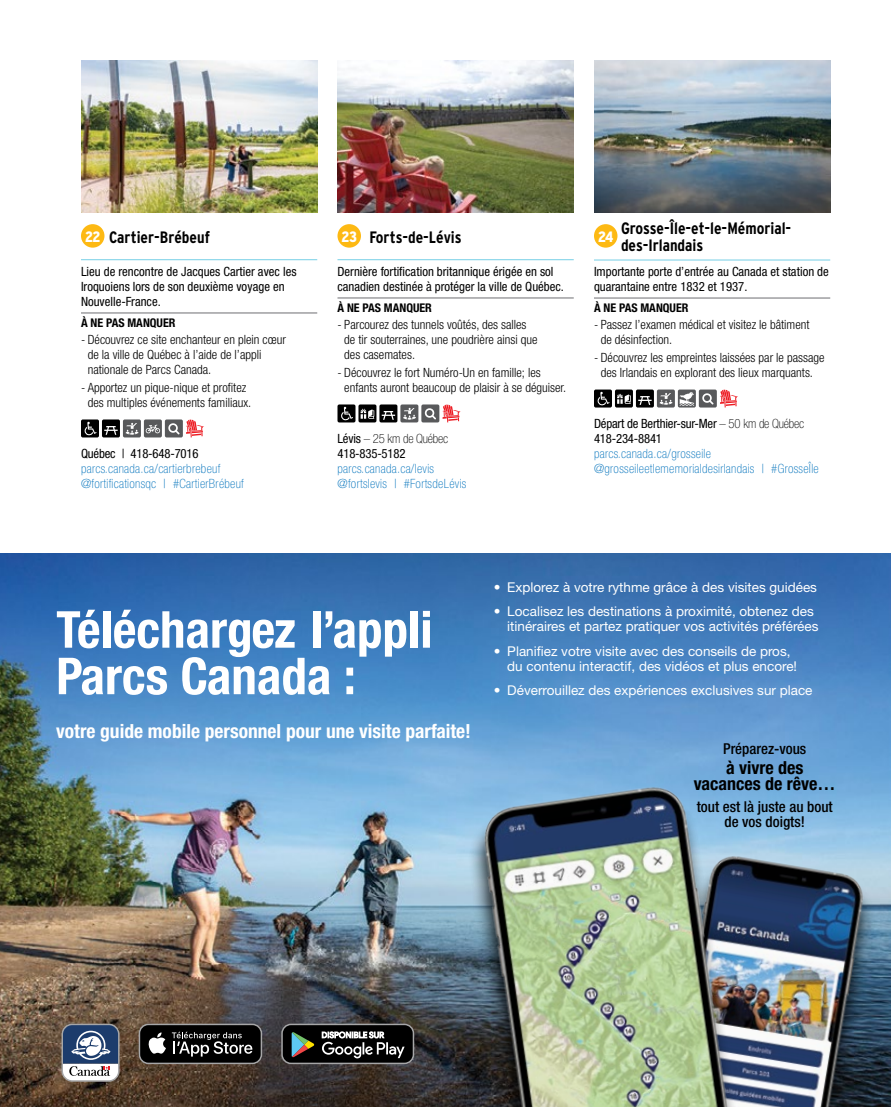
<style>
.page{position:relative;width:891px;height:1107px;background:#fff}
.page>*{position:absolute;margin:0;border:0;box-sizing:border-box;transform-origin:0 0}
.t1{font:700 condensed 51px/46.5px "Helvetica Neue LT Std";color:#fff}
.t2{font:700 condensed 19.5px "Helvetica Neue LT Std";color:#fff}
.t3{font:700 condensed 18px/16.5px "Helvetica Neue LT Std";color:#000;text-align:center}
.t4{font:700 16.5px/16.5px "Interstate Condensed";color:#000}
.t5{font:500 condensed 15px/15px "Helvetica Neue LT Std";color:#000;text-align:center}
.t6{font:900 15px "Interstate Condensed";color:#fff}
.t7{font:13.5px/15px "Helvetica Neue LT Std";color:#fff}
.t8{font:300 condensed 12.75px/15px "Helvetica Neue LT Std";color:#000}
.t9{font:condensed 12.75px/15px "Helvetica Neue LT Std";color:#000}
.t10{font:100 condensed 12.75px/15px "Helvetica Neue LT Std";letter-spacing:.025em;color:#0072bc}
.t11{font:700 condensed 12px "Helvetica Neue LT Std";color:#000}
.s1{font-weight:900;font-size:15px;color:#fff}
.s2{font-weight:100}
</style>
<div class="page">
<img style="left:0;top:554px;width:891px;height:553px">
<img style="left:748px;top:849px;width:124px;height:258px">
<div style="left:469px;top:793px;width:279px;height:314px;background:#000;opacity:.82"></div>
<img style="left:474px;top:778px;width:261px;height:329px">
<svg style="left:62px;top:1024px;width:57px;height:57px"></svg>
<div style="left:61px;top:1024px;width:59px;height:58px;border:2px solid #a6a6a7;border-radius:10px"></div>
<div style="left:282px;top:1024px;width:131px;height:39px;background:#000;border-radius:9px"></div>
<div style="left:281px;top:1024px;width:133px;height:40px;border:2px solid #a6a6a7;border-radius:9px"></div>
<svg style="left:292px;top:1032px;width:23px;height:25px"></svg>
<svg style="left:322px;top:1032px;width:83px;height:26px"></svg>
<div style="left:139px;top:1024px;width:122px;height:39px;background:#000;border-radius:9px"></div>
<div style="left:139px;top:1024px;width:123px;height:40px;border:2px solid #a6a6a7;border-radius:9px"></div>
<svg style="left:148px;top:1032px;width:18px;height:22px"></svg>
<svg style="left:172px;top:1032px;width:80px;height:25px"></svg>
<img style="left:81px;top:61px;width:236px;height:152px">
<img style="left:338px;top:61px;width:236px;height:152px">
<img style="left:594px;top:61px;width:236px;height:152px">
<hr style="left:81px;top:259px;width:236px;height:1px;background:#76cfe6">
<hr style="left:81px;top:313px;width:236px;height:1px;background:#6d6e71">
<div style="left:81px;top:224px;width:23px;height:24px;background:#fdb913;border-radius:50%"></div>
<div style="left:81px;top:419px;width:18px;height:18px;background:#000;border-radius:2px"></div>
<svg style="left:84px;top:422px;width:13px;height:14px"></svg>
<div style="left:102px;top:419px;width:18px;height:18px;background:#000;border-radius:2px"></div>
<svg style="left:104px;top:426px;width:14px;height:9px"></svg>
<svg style="left:123px;top:419px;width:18px;height:18px"></svg>
<svg style="left:124px;top:420px;width:16px;height:16px"></svg>
<div style="left:144px;top:419px;width:18px;height:18px;background:#58595b;border-radius:2px"></div>
<svg style="left:146px;top:425px;width:14px;height:8px"></svg>
<div style="left:165px;top:419px;width:18px;height:18px;background:#58595b;border-radius:2px"></div>
<svg style="left:168px;top:423px;width:12px;height:11px"></svg>
<svg style="left:186px;top:420px;width:18px;height:17px"></svg>
<hr style="left:338px;top:259px;width:236px;height:1px;background:#76cfe6">
<hr style="left:338px;top:298px;width:236px;height:1px;background:#6d6e71">
<div style="left:337px;top:224px;width:24px;height:24px;background:#fdb913;border-radius:50%"></div>
<div style="left:338px;top:404px;width:18px;height:18px;background:#000;border-radius:2px"></div>
<svg style="left:341px;top:407px;width:12px;height:14px"></svg>
<svg style="left:358px;top:404px;width:18px;height:18px"></svg>
<svg style="left:361px;top:409px;width:13px;height:10px"></svg>
<div style="left:379px;top:404px;width:18px;height:18px;background:#000;border-radius:2px"></div>
<svg style="left:382px;top:411px;width:13px;height:9px"></svg>
<svg style="left:400px;top:404px;width:18px;height:18px"></svg>
<svg style="left:401px;top:405px;width:16px;height:16px"></svg>
<div style="left:421px;top:404px;width:18px;height:18px;background:#58595b;border-radius:2px"></div>
<svg style="left:425px;top:408px;width:11px;height:11px"></svg>
<svg style="left:442px;top:405px;width:19px;height:17px"></svg>
<hr style="left:594px;top:260px;width:236px;height:1px;background:#76cfe6">
<hr style="left:594px;top:298px;width:236px;height:1px;background:#6d6e71">
<div style="left:594px;top:224px;width:23px;height:24px;background:#fdb913;border-radius:50%"></div>
<div style="left:594px;top:390px;width:18px;height:18px;background:#000;border-radius:2px"></div>
<svg style="left:597px;top:392px;width:13px;height:14px"></svg>
<div style="left:615px;top:390px;width:18px;height:18px;background:#000;border-radius:2px"></div>
<svg style="left:617px;top:394px;width:14px;height:10px"></svg>
<div style="left:636px;top:390px;width:18px;height:18px;background:#000;border-radius:2px"></div>
<svg style="left:638px;top:396px;width:14px;height:9px"></svg>
<svg style="left:657px;top:390px;width:18px;height:18px"></svg>
<svg style="left:658px;top:391px;width:16px;height:16px"></svg>
<div style="left:678px;top:390px;width:18px;height:18px;background:#58595b;border-radius:2px"></div>
<svg style="left:680px;top:392px;width:14px;height:14px"></svg>
<div style="left:699px;top:390px;width:18px;height:18px;background:#58595b;border-radius:2px"></div>
<svg style="left:702px;top:393px;width:11px;height:12px"></svg>
<svg style="left:720px;top:390px;width:18px;height:18px"></svg>
<p class="t4" style="left:85px;top:229px;width:126px"><span class="s1">22</span> Cartier-Brébeuf</p>
<p class="t9" style="left:81px;top:264px;width:217px">Lieu de rencontre de Jacques Cartier avec les<br>Iroquoiens lors de son deuxième voyage en<br>Nouvelle-France.</p>
<p class="t11" style="left:81px;top:315px;width:96px">À NE PAS MANQUER</p>
<p class="t8" style="left:88px;top:332px;width:200px;text-indent:-7px">- Découvrez ce site enchanteur en plein cœur de la ville de Québec à l’aide de l’appli nationale de Parcs Canada.</p>
<p class="t8" style="left:81px;top:380px;width:172px;text-align:center">- Apportez un pique-nique et profitez des multiples événements familiaux.</p>
<p class="t9" style="left:81px;top:445px;width:119px">Québec | 418-648‑7016</p>
<p class="t10" style="left:81px;top:460px;width:164px">parcs.canada.ca/cartierbrebeuf @fortificationsqc | #CartierBrébeuf</p>
<p class="t4" style="left:341px;top:229px;width:122px"><span class="s1">23</span> Forts-de-Lévis</p>
<p class="t9" style="left:338px;top:264px;width:228px">Dernière fortification britannique érigée en sol canadien destinée à protéger la ville de Québec.</p>
<p class="t11" style="left:338px;top:300px;width:96px">À NE PAS MANQUER</p>
<p class="t8" style="left:344px;top:317px;width:195px;text-indent:-7px">- Parcourez des tunnels voûtés, des salles de tir souterraines, une poudrière ainsi que des casemates.</p>
<p class="t8" style="left:344px;top:365px;width:224px;text-indent:-7px">- Découvrez le fort Numéro-Un en famille; les enfants auront beaucoup de plaisir à se déguiser.</p>
<p class="t9" style="left:338px;top:430px;width:112px">Lévis <span class="s2">– 25 km de Québec<br></span>418-835‑5182</p>
<p class="t10" style="left:338px;top:460px;width:130px">parcs.canada.ca/levis @fortslevis | #FortsdeLévis</p>
<p class="t6" style="left:598px;top:228px;width:17px">24</p>
<p class="t4" style="left:621px;top:220px;width:172px">Grosse-Île-et-le-Mémorial&shy;des-Irlandais</p>
<p class="t9" style="left:594px;top:264px;width:236px">Importante porte d’entrée au Canada et station de quarantaine entre 1832 et 1937.</p>
<p class="t11" style="left:594px;top:300px;width:96px">À NE PAS MANQUER</p>
<p class="t8" style="left:601px;top:317px;width:210px;text-indent:-7px">- Passez l’examen médical et visitez le bâtiment de désinfection.</p>
<p class="t8" style="left:594px;top:350px;width:232px;text-align:center">- Découvrez les empreintes laissées par le passage des Irlandais en explorant des lieux marquants.</p>
<p class="t9" style="left:594px;top:416px;width:212px">Départ de Berthier-sur-Mer <span class="s2">– 50 km de Québec<br></span>418-234‑8841</p>
<p class="t10" style="left:594px;top:446px;width:226px">parcs.canada.ca/grosseile @grosseileetlememorialdesirlandais | #GrosseÎle</p>
<h1 class="t1" style="left:56px;top:606px;width:378px">Téléchargez l’appli<br>Parcs Canada :</h1>
<h2 class="t2" style="left:56px;top:720px;width:416px">votre guide mobile personnel pour une visite parfaite!</h2>
<p class="t7" style="left:494px;top:579px;width:325px">• Explorez à votre rythme grâce à des visites guidées</p>
<p class="t7" style="left:507px;top:604px;width:313px;text-indent:-14px">• Localisez les destinations à proximité, obtenez des itinéraires et partez pratiquer vos activités préférées</p>
<p class="t7" style="left:507px;top:643px;width:291px;text-indent:-14px">• Planifiez votre visite avec des conseils de pros, du contenu interactif, des vidéos et plus encore!</p>
<p class="t7" style="left:494px;top:683px;width:320px">• Déverrouillez des expériences exclusives sur place</p>
<p class="t5" style="left:723px;top:741px;width:85px">Préparez-vous</p>
<h3 class="t3" style="left:694px;top:759px;width:143px">à vivre des vacances de rêve…</h3>
<p class="t5" style="left:697px;top:799px;width:138px">tout est là juste au bout de vos doigts!</p>
</div>
